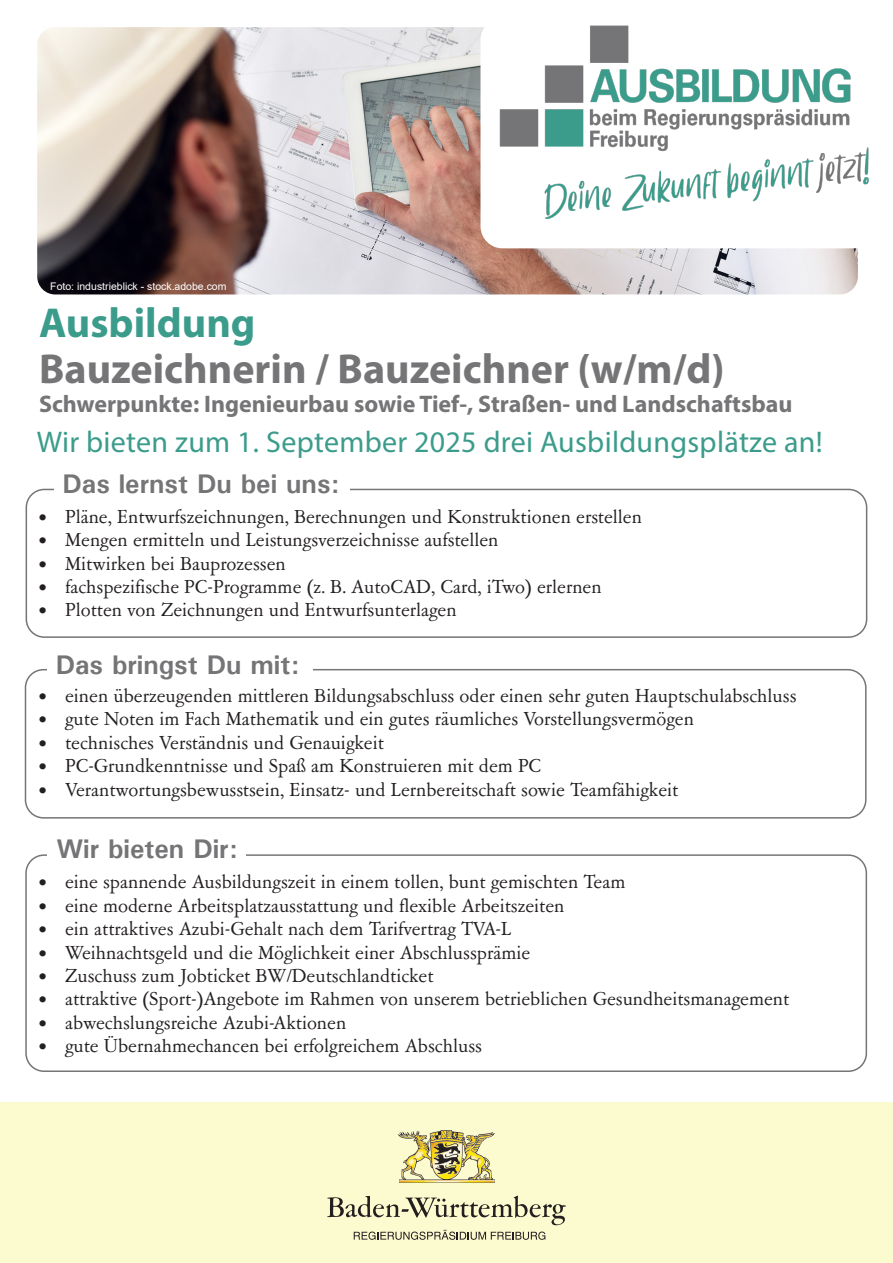
<style>
.page{position:relative;width:893px;height:1263px;background:#fff}
.page>*{position:absolute;margin:0;border:0;box-sizing:border-box;transform-origin:0 0}
.t1{font:700 42px "Myriad Pro";color:#757476}
.t2{font:700 42px "Myriad Pro";color:#3b9c8b}
.t3{font:30px "Myriad Pro";letter-spacing:.01em;color:#3b9c8b}
.t4{font:700 27px "Univers";color:#757476}
.t5{font:700 24px "Myriad Pro";color:#757476}
.t6{font:19.5px "Garamont Amst SB";color:#231f20}
.t7{font:10.5px "Arial";color:#fff}
</style>
<div class="page">
<img style="left:37px;top:27px;width:821px;height:267px">
<img style="left:480px;top:25px;width:389px;height:223px">
<div style="left:26px;top:489px;width:841px;height:149px;border:2px solid #757476;border-radius:18px"></div>
<div style="left:54px;top:475px;width:296px;height:26px;background:#fff"></div>
<div style="left:0;top:1102px;width:893px;height:161px;background:#fcfacf"></div>
<img style="left:399px;top:1130px;width:96px;height:53px">
<svg style="left:327px;top:1196px;width:239px;height:44px"></svg>
<div style="left:25px;top:669px;width:841px;height:150px;border:2px solid #757476;border-radius:18px"></div>
<div style="left:47px;top:655px;width:266px;height:26px;background:#fff"></div>
<div style="left:25px;top:854px;width:842px;height:218px;border:2px solid #757476;border-radius:18px"></div>
<div style="left:48px;top:839px;width:198px;height:19px;background:#fff"></div>
<p class="t7" style="left:50px;top:279px;width:178px">Foto: industrieblick - stock.adobe.com</p>
<p class="t2" style="left:39px;top:296px;width:218px">Ausbildung</p>
<p class="t1" style="left:39px;top:341px;width:687px">Bauzeichnerin / Bauzeichner (w/m/d)</p>
<p class="t5" style="left:39px;top:388px;width:755px">Schwerpunkte: Ingenieurbau sowie Tief-, Straßen- und Landschaftsbau</p>
<p class="t3" style="left:37px;top:423px;width:787px">Wir bieten zum 1. September 2025 drei Ausbildungsplätze an!</p>
<p class="t4" style="left:63px;top:467px;width:278px">Das lernst Du bei uns:</p>
<p class="t6" style="left:38px;top:506px;width:605px">• Pläne, Entwurfszeichnungen, Berechnungen und Konstruktionen erstellen</p>
<p class="t6" style="left:38px;top:529px;width:462px">• Mengen ermitteln und Leistungsverzeichnisse aufstellen</p>
<p class="t6" style="left:38px;top:553px;width:249px">• Mitwirken bei Bauprozessen</p>
<p class="t6" style="left:38px;top:576px;width:565px">• fachspezifische PC-Programme (z. B. AutoCAD, Card, iTwo) erlernen</p>
<p class="t6" style="left:38px;top:599px;width:420px">• Plotten von Zeichnungen und Entwurfsunterlagen</p>
<p class="t4" style="left:56px;top:647px;width:245px">Das bringst Du mit:</p>
<p class="t6" style="left:38px;top:685px;width:760px">• einen überzeugenden mittleren Bildungsabschluss oder einen sehr guten Hauptschulabschluss</p>
<p class="t6" style="left:38px;top:709px;width:657px">• gute Noten im Fach Mathematik und ein gutes räumliches Vorstellungsvermögen</p>
<p class="t6" style="left:38px;top:732px;width:347px">• technisches Verständnis und Genauigkeit</p>
<p class="t6" style="left:38px;top:755px;width:505px">• PC-Grundkenntnisse und Spaß am Konstruieren mit dem PC</p>
<p class="t6" style="left:38px;top:779px;width:642px">• Verantwortungsbewusstsein, Einsatz- und Lernbereitschaft sowie Teamfähigkeit</p>
<p class="t4" style="left:56px;top:831px;width:183px">Wir bieten Dir:</p>
<p class="t6" style="left:38px;top:871px;width:589px">• eine spannende Ausbildungszeit in einem tollen, bunt gemischten Team</p>
<p class="t6" style="left:38px;top:895px;width:528px">• eine moderne Arbeitsplatzausstattung und flexible Arbeitszeiten</p>
<p class="t6" style="left:38px;top:918px;width:475px">• ein attraktives Azubi-Gehalt nach dem Tarifvertrag TVA-L</p>
<p class="t6" style="left:38px;top:942px;width:494px">• Weihnachtsgeld und die Möglichkeit einer Abschlussprämie</p>
<p class="t6" style="left:38px;top:965px;width:397px">• Zuschuss zum Jobticket BW/Deutschlandticket</p>
<p class="t6" style="left:38px;top:988px;width:753px">• attraktive (Sport-)Angebote im Rahmen von unserem betrieblichen Gesundheitsmanagement</p>
<p class="t6" style="left:38px;top:1012px;width:310px">• abwechslungsreiche Azubi-Aktionen</p>
<p class="t6" style="left:38px;top:1035px;width:445px">• gute Übernahmechancen bei erfolgreichem Abschluss</p>
</div>
